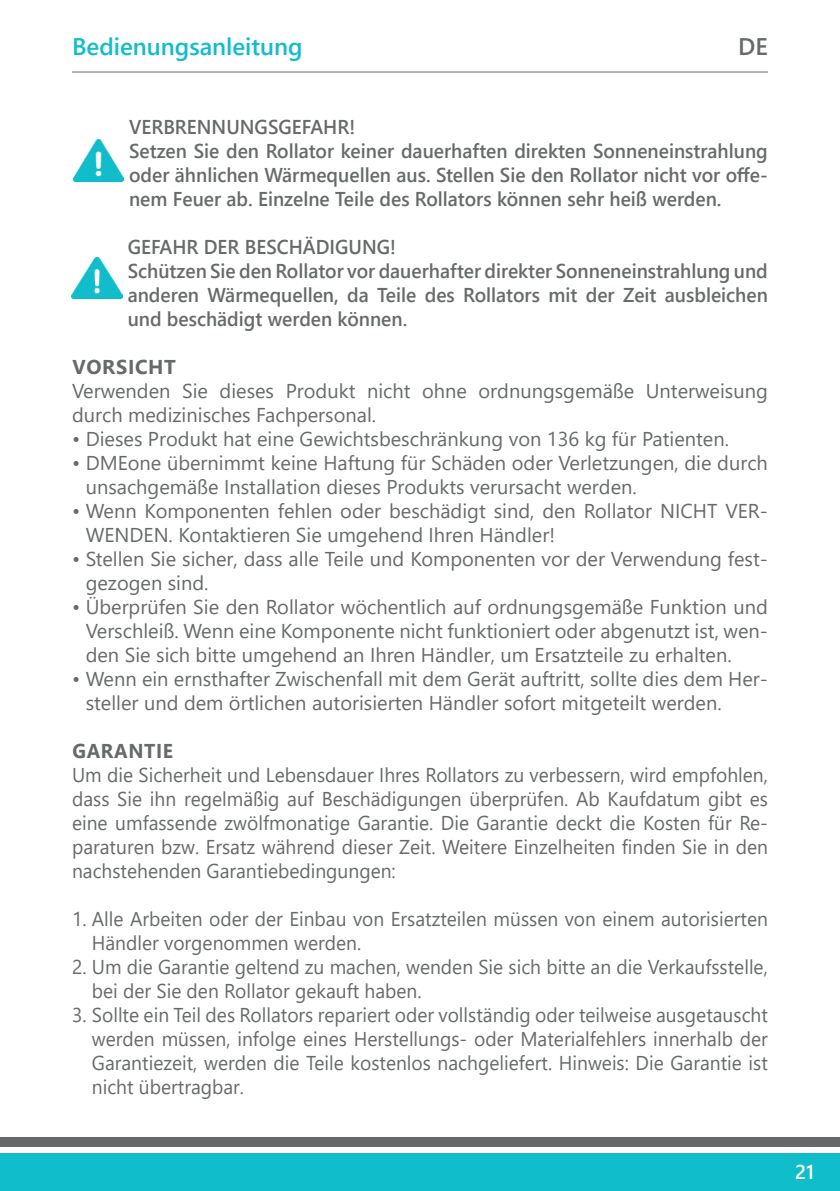
<style>
.page{position:relative;width:840px;height:1191px;background:#fff}
.page>*{position:absolute;margin:0;border:0;box-sizing:border-box;transform-origin:0 0}
.t1{font:600 24px "Segoe UI";color:#10bdcb}
.t2{font:600 24px "Segoe UI";color:#666a6a}
.t3{font:20px/24px "Segoe UI";color:#666a6a}
.t4{font:20px/24px "Segoe UI";color:#666a6a;text-align:justify;scale:.96 1}
.t5{font:600 20px/24px "Segoe UI";color:#666a6a;scale:.96 1}
.t6{font:700 20px "Segoe UI";letter-spacing:.035em;color:#666a6a}
.t7{font:700 20px "Segoe UI";letter-spacing:.035em;color:#666a6a;scale:.96 1}
.t8{font:600 20px "Segoe UI";color:#fff}
</style>
<div class="page">
<div style="left:0;top:1153px;width:839px;height:38px;background:#10bdcb"></div>
<div style="left:0;top:1137px;width:839px;height:9px;background:#66696a"></div>
<hr style="left:72px;top:71px;width:695px;height:1px;background:#66696a">
<img style="left:72px;top:257px;width:50px;height:43px">
<img style="left:73px;top:139px;width:50px;height:43px">
<p class="t1" style="left:72px;top:37px;width:232px">Bedienungsanleitung</p>
<p class="t2" style="left:737px;top:37px;width:31px">DE</p>
<p class="t5" style="left:129px;top:116px;width:666px">VERBRENNUNGSGEFAHR!<br>Setzen Sie den Rollator keiner dauerhaften direkten Sonneneinstrahlung oder ähnlichen Wärmequellen aus. Stellen Sie den Rollator nicht vor o昀昀e&shy;nem Feuer ab. Einzelne Teile des Rollators können sehr heiß werden.</p>
<p class="t5" style="left:128px;top:236px;width:668px">GEFAHR DER BESCHÄDIGUNG!<br>Schützen Sie den Rollator vor dauerhafter direkter Sonneneinstrahlung und anderen Wärmequellen, da Teile des Rollators mit der Zeit ausbleichen und beschädigt werden können.</p>
<p class="t6" style="left:72px;top:359px;width:105px">VORSICHT</p>
<p class="t3" style="left:72px;top:377px;width:697px">Verwenden Sie dieses Produkt nicht ohne ordnungsgemäße Unterweisung durch medizinisches Fachpersonal.</p>
<p class="t3" style="left:72px;top:425px;width:658px">• Dieses Produkt hat eine Gewichtsbeschränkung von 136 kg für Patienten.</p>
<p class="t3" style="left:86px;top:449px;width:683px;text-indent:-14px">• DMEone übernimmt keine Haftung für Schäden oder Verletzungen, die durch unsachgemäße Installation dieses Produkts verursacht werden.</p>
<p class="t3" style="left:86px;top:497px;width:683px;text-indent:-14px">• Wenn Komponenten fehlen oder beschädigt sind, den Rollator NICHT VER-<br>WENDEN. Kontaktieren Sie umgehend Ihren Händler!</p>
<p class="t3" style="left:86px;top:548px;width:683px;text-indent:-14px">• Stellen Sie sicher, dass alle Teile und Komponenten vor der Verwendung fest&shy;gezogen sind.</p>
<p class="t3" style="left:86px;top:593px;width:683px;text-align:justify;text-indent:-14px">• Überprüfen Sie den Rollator wöchentlich auf ordnungsgemäße Funktion und Verschleiß. Wenn eine Komponente nicht funktioniert oder abgenutzt ist, wen&shy;den Sie sich bitte umgehend an Ihren Händler, um Ersatzteile zu erhalten.</p>
<p class="t3" style="left:86px;top:665px;width:683px;text-indent:-14px">• Wenn ein ernsthafter Zwischenfall mit dem Gerät auftritt, sollte dies dem Her&shy;steller und dem örtlichen autorisierten Händler sofort mitgeteilt werden.</p>
<p class="t7" style="left:72px;top:743px;width:106px">GARANTIE</p>
<p class="t4" style="left:72px;top:764px;width:726px">Um die Sicherheit und Lebensdauer Ihres Rollators zu verbessern, wird empfohlen, dass Sie ihn regelmäßig auf Beschädigungen überprüfen. Ab Kaufdatum gibt es eine umfassende zwölfmonatige Garantie. Die Garantie deckt die Kosten für Re&shy;paraturen bzw. Ersatz während dieser Zeit. Weitere Einzelheiten 昀椀nden Sie in den nachstehenden Garantiebedingungen:</p>
<p class="t4" style="left:92px;top:908px;width:705px;text-indent:-20px">1. Alle Arbeiten oder der Einbau von Ersatzteilen müssen von einem autorisierten<br>Händler vorgenommen werden.</p>
<p class="t4" style="left:92px;top:956px;width:705px;text-indent:-20px">2. Um die Garantie geltend zu machen, wenden Sie sich bitte an die Verkaufsstelle, bei der Sie den Rollator gekauft haben.</p>
<p class="t4" style="left:92px;top:1001px;width:705px;text-indent:-20px">3. Sollte ein Teil des Rollators repariert oder vollständig oder teilweise ausgetauscht werden müssen, infolge eines Herstellungs- oder Materialfehlers innerhalb der Garantiezeit, werden die Teile kostenlos nachgeliefert. Hinweis: Die Garantie ist nicht übertragbar.</p>
<p class="t8" style="left:794px;top:1163px;width:21px">21</p>
</div>
